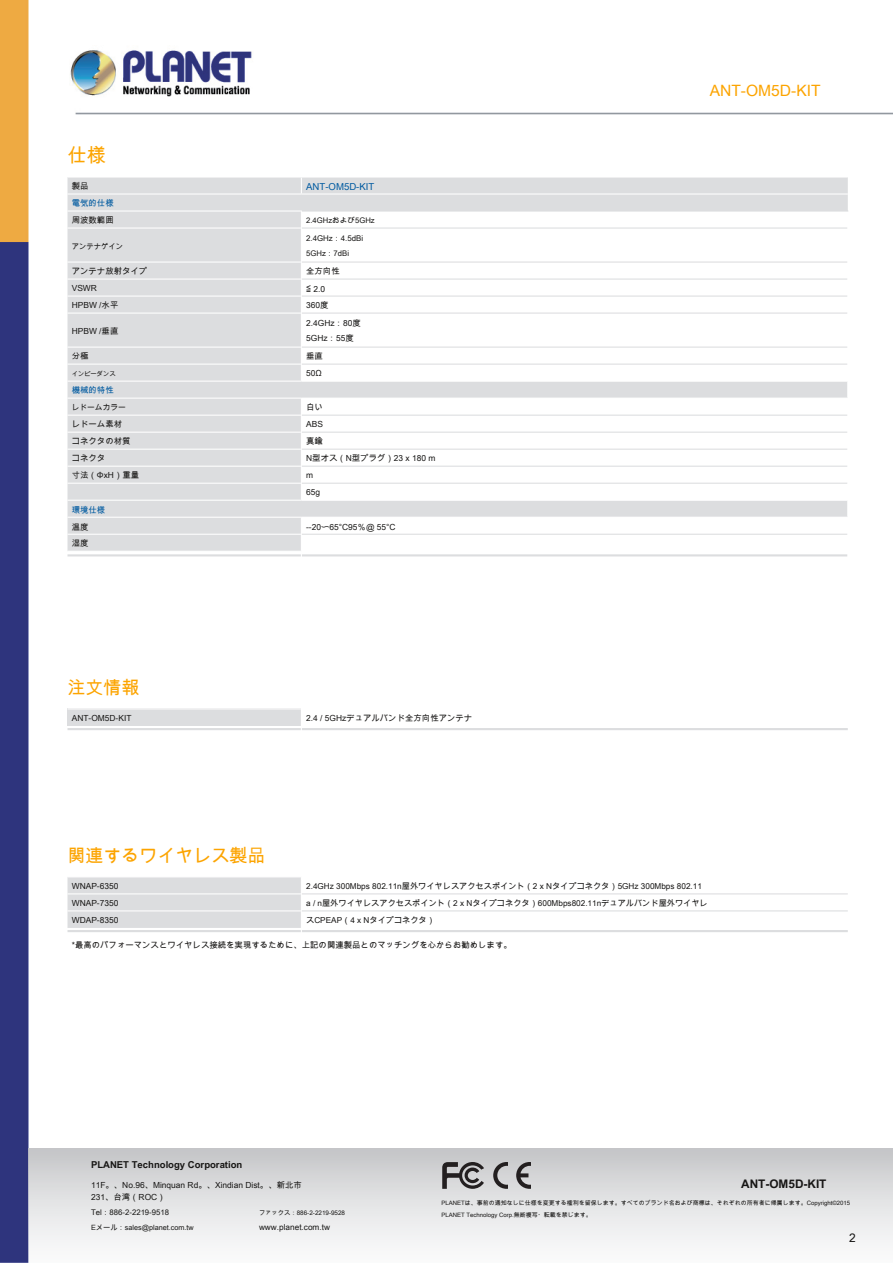
<style>
.page{position:relative;width:893px;height:1263px;background:#fff}
.page>*{position:absolute;margin:0;border:0;box-sizing:border-box;transform-origin:0 0}
.t1{font:19.2px "Arial Unicode MS";color:#fca400}
.t2{font:18px "Arial Unicode MS";color:#fca400}
.t3{font:15.6px "Arial Unicode MS";color:#fca400}
.t4{font:12px "Arial Unicode MS";color:#171615}
.t5{font:700 11.85px "Arial Unicode MS";color:#171615}
.t6{font:700 9.6px "Arial Unicode MS";color:#171615}
.t7{font:9.6px "Arial Unicode MS";color:#005aa0}
.t8{font:8.4px/17px "Arial Unicode MS";color:#171615}
.t9{font:8.4px "Arial Unicode MS";color:#005aa0}
.t10{font:8.25px/17.1px "Arial Unicode MS";color:#171615}
.t11{font:7.95px "Arial Unicode MS";color:#171615}
.t12{font:7.8px "Arial Unicode MS";color:#171615}
.t13{font:7.65px "Arial Unicode MS";color:#171615}
.t14{font:7.35px "Arial Unicode MS";color:#171615}
.t15{font:7.2px "Arial Unicode MS";color:#171615}
.t16{font:6.3px "Arial Unicode MS";color:#171615}
.t17{font:6px/12px "Arial Unicode MS";color:#171615}
</style>
<div class="page">
<img style="left:0;top:0;width:893px;height:1263px">
<div style="left:29px;top:1148px;width:864px;height:115px;background:linear-gradient(to bottom,#c7c8ca,#fff)"></div>
<svg style="left:442px;top:1162px;width:42px;height:27px"></svg>
<svg style="left:493px;top:1162px;width:15px;height:27px"></svg>
<svg style="left:516px;top:1162px;width:15px;height:27px"></svg>
<div style="left:68px;top:709px;width:233px;height:17px;background:#dcdddf"></div>
<div style="left:301px;top:709px;width:547px;height:17px;background:#fff"></div>
<hr style="left:68px;top:708px;width:233px;height:1px;background:#fff">
<hr style="left:301px;top:708px;width:548px;height:1px;background:#fff">
<svg style="left:848px;top:709px;width:1px;height:17px"></svg>
<hr style="left:68px;top:728px;width:233px;height:2px;background:#dcdddf">
<hr style="left:302px;top:728px;width:546px;height:2px;background:#dcdddf">
<hr style="left:68px;top:876px;width:233px;height:1px;background:#fff">
<hr style="left:301px;top:876px;width:548px;height:1px;background:#fff">
<svg style="left:68px;top:877px;width:781px;height:51px"></svg>
<hr style="left:68px;top:893px;width:234px;height:1px;background:#fff">
<hr style="left:68px;top:910px;width:234px;height:1px;background:#fff">
<hr style="left:302px;top:893px;width:546px;height:1px;background:#dcdddf">
<hr style="left:302px;top:910px;width:546px;height:1px;background:#dcdddf">
<hr style="left:68px;top:930px;width:233px;height:2px;background:#dcdddf">
<hr style="left:302px;top:930px;width:546px;height:2px;background:#dcdddf">
<div style="left:68px;top:178px;width:780px;height:373px;background:#dcdddf"></div>
<svg style="left:301px;top:212px;width:546px;height:339px"></svg>
<svg style="left:301px;top:178px;width:1px;height:15px"></svg>
<hr style="left:68px;top:176px;width:233px;height:2px;background:#fff">
<hr style="left:301px;top:176px;width:547px;height:2px;background:#fff">
<svg style="left:847px;top:212px;width:1px;height:16px"></svg>
<hr style="left:847px;top:228px;width:1px;height:34px;background:#fff">
<svg style="left:847px;top:262px;width:1px;height:51px"></svg>
<hr style="left:847px;top:313px;width:1px;height:34px;background:#fff">
<svg style="left:847px;top:347px;width:1px;height:204px"></svg>
<hr style="left:68px;top:210px;width:234px;height:2px;background:#fff">
<hr style="left:68px;top:227px;width:234px;height:2px;background:#fff">
<hr style="left:68px;top:261px;width:234px;height:2px;background:#fff">
<hr style="left:68px;top:279px;width:234px;height:1px;background:#fff">
<hr style="left:68px;top:296px;width:234px;height:1px;background:#fff">
<hr style="left:68px;top:313px;width:234px;height:1px;background:#fff">
<hr style="left:68px;top:347px;width:234px;height:1px;background:#fff">
<hr style="left:68px;top:364px;width:234px;height:1px;background:#fff">
<hr style="left:68px;top:415px;width:234px;height:1px;background:#fff">
<hr style="left:68px;top:432px;width:234px;height:1px;background:#fff">
<hr style="left:68px;top:449px;width:234px;height:1px;background:#fff">
<hr style="left:68px;top:466px;width:234px;height:1px;background:#fff">
<hr style="left:68px;top:483px;width:234px;height:1px;background:#fff">
<hr style="left:68px;top:534px;width:234px;height:1px;background:#fff">
<hr style="left:68px;top:551px;width:233px;height:1px;background:#fff">
<svg style="left:301px;top:212px;width:1px;height:15px"></svg>
<hr style="left:301px;top:229px;width:1px;height:32px;background:#fff">
<svg style="left:301px;top:263px;width:1px;height:50px"></svg>
<hr style="left:301px;top:314px;width:1px;height:33px;background:#fff">
<svg style="left:301px;top:348px;width:1px;height:33px"></svg>
<svg style="left:301px;top:399px;width:1px;height:101px"></svg>
<svg style="left:301px;top:518px;width:1px;height:33px"></svg>
<hr style="left:302px;top:210px;width:546px;height:2px;background:#dcdddf">
<hr style="left:302px;top:227px;width:545px;height:2px;background:#dcdddf">
<hr style="left:302px;top:261px;width:545px;height:2px;background:#dcdddf">
<hr style="left:302px;top:279px;width:545px;height:1px;background:#dcdddf">
<hr style="left:302px;top:296px;width:545px;height:1px;background:#dcdddf">
<hr style="left:302px;top:313px;width:545px;height:1px;background:#dcdddf">
<hr style="left:302px;top:347px;width:545px;height:1px;background:#dcdddf">
<hr style="left:302px;top:364px;width:545px;height:1px;background:#dcdddf">
<hr style="left:302px;top:415px;width:545px;height:1px;background:#dcdddf">
<hr style="left:302px;top:432px;width:545px;height:1px;background:#dcdddf">
<hr style="left:302px;top:449px;width:545px;height:1px;background:#dcdddf">
<hr style="left:302px;top:466px;width:545px;height:1px;background:#dcdddf">
<hr style="left:302px;top:483px;width:545px;height:1px;background:#dcdddf">
<hr style="left:68px;top:193px;width:233px;height:2px;background:#fff">
<hr style="left:301px;top:193px;width:547px;height:2px;background:#fff">
<hr style="left:68px;top:381px;width:233px;height:1px;background:#fff">
<hr style="left:301px;top:381px;width:547px;height:1px;background:#fff">
<hr style="left:68px;top:398px;width:233px;height:1px;background:#fff">
<hr style="left:301px;top:398px;width:547px;height:1px;background:#fff">
<hr style="left:68px;top:500px;width:233px;height:1px;background:#fff">
<hr style="left:301px;top:500px;width:547px;height:1px;background:#fff">
<hr style="left:68px;top:517px;width:233px;height:1px;background:#fff">
<hr style="left:301px;top:517px;width:547px;height:1px;background:#fff">
<hr style="left:301px;top:551px;width:547px;height:1px;background:#fff">
<hr style="left:302px;top:534px;width:545px;height:1px;background:#dcdddf">
<hr style="left:68px;top:554px;width:233px;height:2px;background:#dcdddf">
<hr style="left:302px;top:554px;width:545px;height:2px;background:#dcdddf">
<h1 class="t1" style="left:68px;top:141px;width:40px">仕様</h1>
<p class="t8" style="left:72px;top:177px;width:18px">製品</p>
<p class="t9" style="left:72px;top:197px;width:43px">電気的仕様</p>
<p class="t8" style="left:72px;top:211px;width:43px">周波数範囲</p>
<p class="t14" style="left:72px;top:241px;width:53px">アンテナゲイン</p>
<p class="t8" style="left:72px;top:262px;width:77px">アンテナ放射タイプ<br>VSWR<br>HPBW /水平</p>
<p class="t8" style="left:72px;top:322px;width:48px">HPBW /垂直</p>
<p class="t8" style="left:72px;top:348px;width:18px">分極</p>
<p class="t16" style="left:72px;top:370px;width:46px">インピーダンス</p>
<p class="t9" style="left:72px;top:384px;width:43px">機械的特性</p>
<p class="t12" style="left:72px;top:402px;width:56px">レドームカラー</p>
<p class="t8" style="left:72px;top:416px;width:69px">レドーム素材<br>コネクタの材質コネクタ<br>寸法（ΦxH）重量</p>
<p class="t9" style="left:72px;top:503px;width:35px">環境仕様</p>
<p class="t8" style="left:72px;top:518px;width:18px">温度湿度</p>
<p class="t7" style="left:306px;top:180px;width:70px">ANT-OM5D-KIT</p>
<p class="t13" style="left:306px;top:215px;width:70px">2.4GHzおよび5GHz</p>
<p class="t11" style="left:306px;top:233px;width:58px">2.4GHz：4.5dBi</p>
<p class="t12" style="left:306px;top:248px;width:44px">5GHz：7dBi</p>
<p class="t8" style="left:306px;top:262px;width:35px">全方向性≦ 2.0<br>360度</p>
<p class="t8" style="left:306px;top:315px;width:56px;line-height:15px">2.4GHz：80度<br>5GHz：55度</p>
<p class="t8" style="left:306px;top:348px;width:18px">垂直<br>50Ω</p>
<p class="t8" style="left:306px;top:399px;width:131px">白い<br>ABS<br>真鍮<br>N型オス（N型プラグ）23 x 180 m m<br>65g</p>
<p class="t8" style="left:306px;top:518px;width:91px">--20〜65°C95％@ 55°C</p>
<h2 class="t2" style="left:68px;top:675px;width:73px">注文情報</h2>
<p class="t8" style="left:72px;top:710px;width:61px">ANT-OM5D-KIT</p>
<p class="t8" style="left:306px;top:710px;width:168px">2.4 / 5GHzデュアルバンド全方向性アンテナ</p>
<h3 class="t3" style="left:710px;top:80px;width:112px">ANT-OM5D-KIT</h3>
<h2 class="t2" style="left:68px;top:843px;width:199px">関連するワイヤレス製品</h2>
<p class="t8" style="left:72px;top:877px;width:48px;text-align:justify">WNAP-6350<br>WNAP-7350<br>WDAP-8350</p>
<p class="t8" style="left:72px;top:936px;width:442px">*最高のパフォーマンスとワイヤレス接続を実現するために、上記の関連製品とのマッチングを心からお勧めします。</p>
<p class="t10" style="left:306px;top:877px;width:403px">2.4GHz 300Mbps 802.11n屋外ワイヤレスアクセスポイント（2 x Nタイプコネクタ）5GHz 300Mbps 802.11 a / n屋外ワイヤレスアクセスポイント（2 x Nタイプコネクタ）600Mbps802.11nデュアルバンド屋外ワイヤレスCPEAP（4 x Nタイプコネクタ）</p>
<p class="t6" style="left:91px;top:1158px;width:153px">PLANET Technology Corporation</p>
<p class="t8" style="left:91px;top:1178px;width:212px;line-height:12px">11F。、No.96、Minquan Rd。、Xindian Dist。、新北市<br>231、台湾（ROC）</p>
<p class="t12" style="left:91px;top:1206px;width:80px">Tel：886-2-2219-9518</p>
<p class="t16" style="left:259px;top:1208px;width:88px">ファックス：886-2-2219-9528</p>
<p class="t15" style="left:91px;top:1222px;width:104px">Eメール：sales@planet.com.tw</p>
<p class="t10" style="left:259px;top:1218px;width:73px">www.planet.com.tw</p>
<h3 class="t5" style="left:741px;top:1175px;width:87px">ANT-OM5D-KIT</h3>
<p class="t17" style="left:441px;top:1197px;width:410px">PLANETは、事前の通知なしに仕様を変更する権利を留保します。すべてのブランド名および商標は、それぞれの所有者に帰属します。Copyright©2015<br>PLANET Technology Corp.無断複写・転載を禁じます。</p>
<h3 class="t4" style="left:849px;top:1229px;width:8px">2</h3>
</div>
